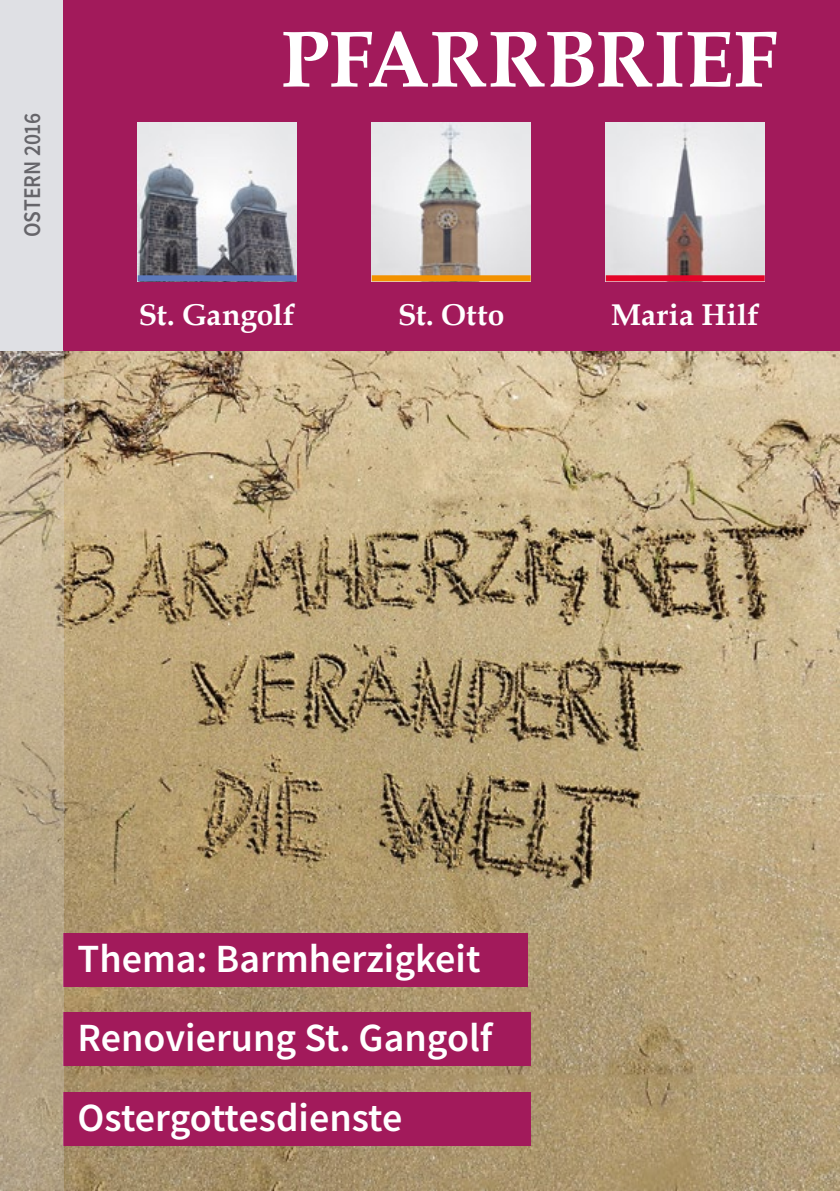
<style>
.page{position:relative;width:840px;height:1191px;background:#fff}
.page>*{position:absolute;margin:0;border:0;box-sizing:border-box;transform-origin:0 0}
.t1{font:700 80px "Book Antiqua";letter-spacing:-.01em;color:#fff}
.t2{font:600 40px/79.4px "Source Sans Pro";color:#fff}
.t3{font:700 30px "Book Antiqua";letter-spacing:.005em;color:#fff}
.t4{font:600 24px "Source Sans Pro";letter-spacing:-.01em;color:#66656a;scale:.9 1}
</style>
<div class="page">
<img style="left:63px;top:350px;width:776px;height:841px">
<div style="left:63px;top:1092px;width:467px;height:53px;background:#a21a5b"></div>
<div style="left:63px;top:1013px;width:467px;height:53px;background:#a21a5b"></div>
<div style="left:63px;top:933px;width:464px;height:53px;background:#a21a5b"></div>
<div style="left:62px;top:0;width:777px;height:350px;background:#a21a5b"></div>
<img style="left:138px;top:122px;width:158px;height:153px">
<div style="left:138px;top:275px;width:158px;height:6px;background:#5c79bb"></div>
<img style="left:371px;top:122px;width:159px;height:153px">
<div style="left:371px;top:275px;width:159px;height:6px;background:#f39200"></div>
<img style="left:605px;top:122px;width:159px;height:153px">
<div style="left:605px;top:275px;width:159px;height:6px;background:#e40428"></div>
<div style="left:0;top:0;width:62px;height:350px;background:#dfe0e4"></div>
<svg style="left:0;top:350px;width:63px;height:841px"></svg>
<p class="t4" style="left:16px;top:237px;width:139px;rotate:-90deg">OSTERN 2016</p>
<h1 class="t1" style="left:280px;top:13px;width:498px">PFARRBRIEF</h1>
<p class="t3" style="left:139px;top:298px;width:158px">St. Gangolf</p>
<p class="t3" style="left:398px;top:298px;width:108px">St. Otto</p>
<p class="t3" style="left:610px;top:298px;width:150px">Maria Hilf</p>
<p class="t2" style="left:78px;top:918px;width:416px">Thema: Barmherzigkeit<br>Renovierung St. Gangolf<br>Ostergottesdienste</p>
</div>
